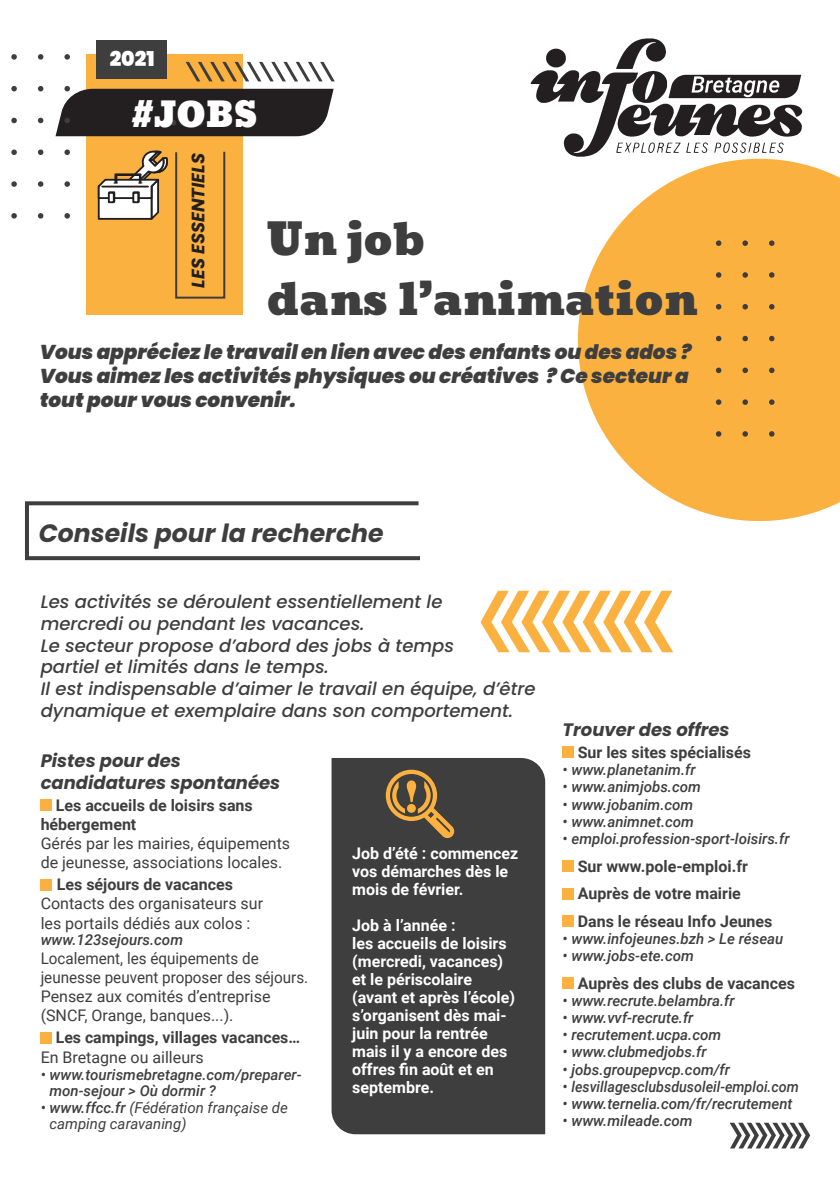
<style>
.page{position:relative;width:840px;height:1191px;background:#fff}
.page>*{position:absolute;margin:0;border:0;box-sizing:border-box;transform-origin:0 0}
.TITRE{font:44px/60px "Bevan";color:#3e3e3f}
.t1{font:34px "Bevan";color:#fff}
.SOUS_TITRE{font:italic 700 25px "Poppins";color:#3e3e3f}
.t2{font:900 20.4px "Poppins";color:#fff}
.CHAPO{font:italic 900 20px/24px "Poppins";color:#3e3e3f}
.INTER_3{font:italic 500 18px/21.6px "Poppins";color:#3e3e3f}
.INTER_1{font:italic 700 18px/21.6px "Poppins";color:#3e3e3f}
.t3{font:italic 700 18px "Poppins";color:#231f20}
.TEXTE_ENCADRE_BLANC{font:700 16px/18px "Roboto";color:#fff}
.TEXTE_COURANT{font:700 16px/19.2px "Roboto";color:#3e3e3f}
.TEXTE_COURANT-2{font:16px/19.2px "Roboto";color:#3e3e3f}
.TEXTE_COURANT-3{font:16px/19.2px "Roboto";color:#3e3e3f;scale:.95 1}
.SITE_WEB{font:italic 500 15px/16px "Roboto";color:#3e3e3f}
.SITE_WEB-2{font:italic 15px/16px "Roboto";color:#3e3e3f}
.TEXTE_COURANT-4{font:italic 500 15px "Roboto";color:#3e3e3f}
.s1{font-weight:500}
</style>
<div class="page">
<div style="left:86px;top:54px;width:157px;height:261px;background:#fbb140"></div>
<svg style="left:577px;top:165px;width:262px;height:356px;fill:#fbb140"></svg>
<svg style="left:11px;top:54px;width:6px;height:6px"></svg>
<svg style="left:11px;top:86px;width:6px;height:5px"></svg>
<svg style="left:11px;top:118px;width:6px;height:5px"></svg>
<svg style="left:11px;top:149px;width:6px;height:6px"></svg>
<svg style="left:11px;top:181px;width:6px;height:6px"></svg>
<svg style="left:11px;top:213px;width:6px;height:6px"></svg>
<svg style="left:38px;top:54px;width:5px;height:6px"></svg>
<svg style="left:38px;top:86px;width:5px;height:5px"></svg>
<svg style="left:38px;top:118px;width:5px;height:5px"></svg>
<svg style="left:38px;top:149px;width:5px;height:6px"></svg>
<svg style="left:38px;top:181px;width:5px;height:6px"></svg>
<svg style="left:38px;top:213px;width:5px;height:6px"></svg>
<svg style="left:64px;top:149px;width:6px;height:6px"></svg>
<svg style="left:64px;top:181px;width:6px;height:6px"></svg>
<svg style="left:64px;top:213px;width:6px;height:6px"></svg>
<svg style="left:55px;top:54px;width:279px;height:82px"></svg>
<svg style="left:729px;top:1122px;width:80px;height:26px"></svg>
<svg style="left:480px;top:591px;width:192px;height:61px"></svg>
<div style="left:97px;top:40px;width:70px;height:38px;background:#3e3e3f"></div>
<svg style="left:97px;top:150px;width:129px;height:149px"></svg>
<hr style="left:102px;top:186px;width:46px;height:1px;background:#231f20">
<svg style="left:768px;top:431px;width:6px;height:6px"></svg>
<svg style="left:768px;top:399px;width:6px;height:6px"></svg>
<svg style="left:768px;top:367px;width:6px;height:6px"></svg>
<svg style="left:768px;top:336px;width:6px;height:5px"></svg>
<svg style="left:768px;top:304px;width:6px;height:5px"></svg>
<svg style="left:768px;top:272px;width:6px;height:6px"></svg>
<svg style="left:768px;top:240px;width:6px;height:6px"></svg>
<svg style="left:742px;top:431px;width:5px;height:6px"></svg>
<svg style="left:742px;top:399px;width:5px;height:6px"></svg>
<svg style="left:742px;top:367px;width:5px;height:6px"></svg>
<svg style="left:742px;top:336px;width:5px;height:5px"></svg>
<svg style="left:742px;top:304px;width:5px;height:5px"></svg>
<svg style="left:742px;top:272px;width:5px;height:6px"></svg>
<svg style="left:742px;top:240px;width:5px;height:6px"></svg>
<svg style="left:715px;top:431px;width:6px;height:6px"></svg>
<svg style="left:715px;top:399px;width:6px;height:6px"></svg>
<svg style="left:715px;top:367px;width:6px;height:6px"></svg>
<svg style="left:715px;top:336px;width:6px;height:5px"></svg>
<svg style="left:715px;top:304px;width:6px;height:5px"></svg>
<svg style="left:715px;top:272px;width:6px;height:6px"></svg>
<svg style="left:715px;top:240px;width:6px;height:6px"></svg>
<img style="left:530px;top:38px;width:276px;height:129px">
<svg style="left:25px;top:501px;width:395px;height:60px"></svg>
<div style="left:562px;top:747px;width:11px;height:11px;background:#fbb140"></div>
<div style="left:562px;top:860px;width:11px;height:11px;background:#fbb140"></div>
<div style="left:562px;top:888px;width:11px;height:11px;background:#fbb140"></div>
<div style="left:562px;top:915px;width:11px;height:12px;background:#fbb140"></div>
<div style="left:562px;top:977px;width:11px;height:11px;background:#fbb140"></div>
<div style="left:41px;top:799px;width:11px;height:11px;background:#fbb140"></div>
<div style="left:41px;top:879px;width:11px;height:11px;background:#fbb140"></div>
<div style="left:41px;top:1032px;width:11px;height:11px;background:#fbb140"></div>
<div style="left:331px;top:758px;width:214px;height:376px;background:#3e3e3f"></div>
<svg style="left:385px;top:769px;width:69px;height:69px"></svg>
<p class="t2" style="left:110px;top:47px;width:46px">2021</p>
<p class="t1" style="left:131px;top:96px;width:128px">#JOBS</p>
<p class="t3" style="left:188px;top:288px;width:136px;rotate:-90deg">LES ESSENTIELS</p>
<p class="TITRE" style="left:266px;top:209px;width:432px">Un job<br>dans l’animation</p>
<p class="CHAPO" style="left:40px;top:340px;width:653px">Vous appréciez le travail en lien avec des enfants ou des ados ?<br>Vous aimez les activités physiques ou créatives ? Ce secteur a tout pour vous convenir.</p>
<p class="SOUS_TITRE" style="left:39px;top:519px;width:346px">Conseils pour la recherche</p>
<p class="INTER_3" style="left:41px;top:591px;width:403px">Les activités se déroulent essentiellement le mercredi ou pendant les vacances.</p>
<p class="INTER_3" style="left:41px;top:634px;width:414px">Le secteur propose d’abord des jobs à temps partiel et limités dans le temps.</p>
<p class="INTER_3" style="left:41px;top:678px;width:496px">Il est indispensable d’aimer le travail en équipe, d’être dynamique et exemplaire dans son comportement.</p>
<p class="INTER_1" style="left:41px;top:750px;width:241px">Pistes pour des candidatures spontanées</p>
<p class="TEXTE_COURANT" style="left:41px;top:794px;width:213px;text-indent:15px">Les accueils de loisirs sans hébergement</p>
<p class="TEXTE_COURANT-2" style="left:41px;top:833px;width:251px">Gérés par les mairies, équipements de jeunesse, associations locales.</p>
<p class="TEXTE_COURANT" style="left:57px;top:874px;width:177px">Les séjours de vacances</p>
<p class="TEXTE_COURANT-2" style="left:41px;top:893px;width:224px">Contacts des organisateurs sur les portails dédiés aux colos :</p>
<p class="TEXTE_COURANT-4" style="left:41px;top:928px;width:144px">www.123sejours.com</p>
<p class="TEXTE_COURANT-3" style="left:41px;top:948px;width:283px">Localement, les équipements de jeunesse peuvent proposer des séjours.</p>
<p class="TEXTE_COURANT-2" style="left:41px;top:986px;width:231px">Pensez aux comités d’entreprise (SNCF, Orange, banques...).</p>
<p class="TEXTE_COURANT" style="left:56px;top:1027px;width:246px">Les campings, villages vacances…</p>
<p class="TEXTE_COURANT-2" style="left:41px;top:1046px;width:165px">En Bretagne ou ailleurs</p>
<p class="SITE_WEB" style="left:49px;top:1066px;width:253px;text-indent:-9px">• www.tourismebretagne.com/preparer&shy;mon-sejour &gt; Où dormir ?</p>
<p class="SITE_WEB-2" style="left:49px;top:1099px;width:240px;text-indent:-9px"><span class="s1">• www.ffcc.fr</span> (Fédération française de camping caravaning)</p>
<p class="TEXTE_ENCADRE_BLANC" style="left:352px;top:843px;width:167px">Job d’été : commencez vos démarches dès le mois de février.</p>
<p class="TEXTE_ENCADRE_BLANC" style="left:352px;top:915px;width:105px">Job à l’année :</p>
<p class="TEXTE_ENCADRE_BLANC" style="left:352px;top:933px;width:164px">les accueils de loisirs (mercredi, vacances) et le périscolaire (avant et après l’école) s’organisent dès mai&shy;juin pour la rentrée mais il y a encore des offres fin août et en septembre.</p>
<p class="INTER_1" style="left:562px;top:719px;width:168px">Trouver des offres</p>
<p class="TEXTE_COURANT" style="left:577px;top:742px;width:175px">Sur les sites spécialisés</p>
<p class="SITE_WEB" style="left:562px;top:761px;width:134px">• www.planetanim.fr</p>
<p class="SITE_WEB" style="left:562px;top:778px;width:140px">• www.animjobs.com</p>
<p class="SITE_WEB" style="left:562px;top:795px;width:132px">• www.jobanim.com</p>
<p class="SITE_WEB" style="left:562px;top:813px;width:133px">• www.animnet.com</p>
<p class="SITE_WEB" style="left:562px;top:830px;width:228px">• emploi.profession-sport-loisirs.fr</p>
<p class="TEXTE_COURANT" style="left:577px;top:855px;width:171px">Sur www.pole-emploi.fr</p>
<p class="TEXTE_COURANT" style="left:577px;top:883px;width:164px">Auprès de votre mairie</p>
<p class="TEXTE_COURANT" style="left:577px;top:911px;width:196px">Dans le réseau Info Jeunes</p>
<p class="SITE_WEB" style="left:562px;top:930px;width:222px">• www.infojeunes.bzh &gt; Le réseau</p>
<p class="SITE_WEB" style="left:562px;top:947px;width:133px">• www.jobs-ete.com</p>
<p class="TEXTE_COURANT" style="left:577px;top:973px;width:219px">Auprès des clubs de vacances</p>
<p class="SITE_WEB" style="left:562px;top:992px;width:173px">• www.recrute.belambra.fr</p>
<p class="SITE_WEB" style="left:562px;top:1009px;width:132px">• www.vvf-recrute.fr</p>
<p class="SITE_WEB" style="left:562px;top:1026px;width:160px">• recrutement.ucpa.com</p>
<p class="SITE_WEB" style="left:562px;top:1043px;width:146px">• www.clubmedjobs.fr</p>
<p class="SITE_WEB" style="left:562px;top:1060px;width:169px">• jobs.groupepvcp.com/fr</p>
<p class="SITE_WEB" style="left:562px;top:1077px;width:238px">• lesvillagesclubsdusoleil-emploi.com</p>
<p class="SITE_WEB" style="left:562px;top:1095px;width:231px">• www.ternelia.com/fr/recrutement</p>
<p class="SITE_WEB" style="left:562px;top:1112px;width:131px">• www.mileade.com</p>
</div>
